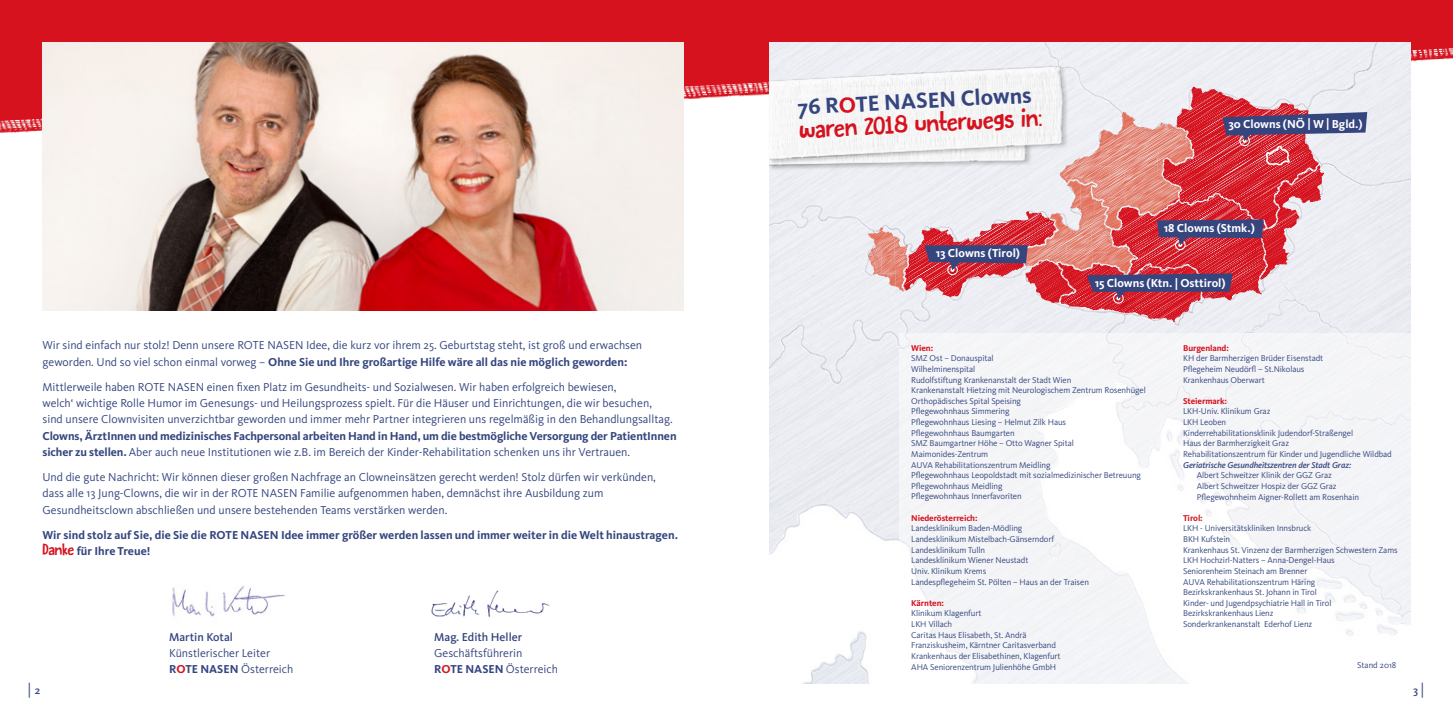
<style>
.page{position:relative;width:1453px;height:727px;background:#fff}
.page>*{position:absolute;margin:0;border:0;box-sizing:border-box;transform-origin:0 0}
.t1{font:22.5px "DK Butterfly Ball";color:#d5121e}
.t2{font:700 22.5px "Kievit Pro";color:#35467f}
.t3{font:15px "Minion Pro";color:#35467f}
.t4{font:11.88px/16.2px "Kievit Pro";color:#35467f}
.t5{font:700 11.88px/16.2px "Kievit Pro";letter-spacing:-.01em;color:#35467f}
.t6{font:700 11.88px "Kievit Pro";color:#fff}
.t7{font:500 11.88px "Kievit Pro";color:#35467f}
.t8{font:500 11.25px "Kievit Pro";color:#35467f}
.t9{font:8.75px/10.6px "Kievit Pro";letter-spacing:-.01em;color:#35467f}
.t10{font:700 8.75px "Kievit Pro";letter-spacing:-.01em;color:#d5121e}
.t11{font:italic 500 8.75px "Kievit Pro";letter-spacing:-.01em;color:#35467f}
.s1{font-weight:700}
.s2{font-weight:400}
.s3{font-family:"DK Butterfly Ball";font-weight:400;font-size:13.75px;color:#d5121e}
.s4{font-weight:700;color:#d5121e}
.s5{color:#d5121e}
.s6{font-family:"Kievit Pro";font-weight:500;font-size:11.25px}
.s7{font-family:"Minion Pro";font-weight:400;font-size:15px}
</style>
<div class="page">
<svg style="left:0;top:0;width:1453px;height:121px;background:#d82631"></svg>
<img style="left:43px;top:43px;width:641px;height:267px">
<img style="left:769px;top:43px;width:641px;height:640px">
<div style="left:899px;top:332px;width:511px;height:351px;background:#f5f6f8"></div>
<img style="left:769px;top:166px;width:99px;height:6px">
<img style="left:769px;top:58px;width:302px;height:108px">
<img style="left:172px;top:586px;width:113px;height:31px">
<img style="left:431px;top:590px;width:119px;height:28px">
<svg style="left:868px;top:86px;width:499px;height:236px"></svg>
<h3 class="t4" style="left:43px;top:337px;width:601px">Wir sind einfach nur stolz! Denn unsere ROTE NASEN Idee, die kurz vor ihrem 25. Geburtstag steht, ist groß und erwachsen geworden. Und so viel schon einmal vorweg – <span class="s1">Ohne Sie und Ihre großartige Hilfe wäre all das nie möglich geworden:</span></h3>
<p class="t4" style="left:43px;top:378px;width:632px">Mittlerweile haben ROTE NASEN einen fixen Platz im Gesundheits- und Sozialwesen. Wir haben erfolgreich bewiesen,<br>welch‘ wichtige Rolle Humor im Genesungs- und Heilungsprozess spielt. Für die Häuser und Einrichtungen, die wir besuchen, sind unsere Clownvisiten unverzichtbar geworden und immer mehr Partner integrieren uns regelmäßig in den Behandlungsalltag.</p>
<p class="t5" style="left:43px;top:427px;width:635px">Clowns, ÄrztInnen und medizinisches Fachpersonal arbeiten Hand in Hand, um die bestmögliche Versorgung der PatientInnen sicher zu stellen. <span class="s2">Aber auch neue Institutionen wie z.B. im Bereich der Kinder-Rehabilitation schenken uns ihr Vertrauen.</span></p>
<p class="t4" style="left:43px;top:468px;width:615px">Und die gute Nachricht: Wir können dieser großen Nachfrage an Clowneinsätzen gerecht werden! Stolz dürfen wir verkünden, dass alle 13 Jung-Clowns, die wir in der ROTE NASEN Familie aufgenommen haben, demnächst ihre Ausbildung zum<br>Gesundheitsclown abschließen und unsere bestehenden Teams verstärken werden.</p>
<h3 class="t5" style="left:43px;top:526px;width:637px">Wir sind stolz auf Sie, die Sie die ROTE NASEN Idee immer größer werden lassen und immer weiter in die Welt hinaustragen.<br><span class="s3">Danke</span> für Ihre Treue!</h3>
<h3 class="t7" style="left:169px;top:629px;width:65px">Martin Kotal</h3>
<h3 class="t7" style="left:434px;top:629px;width:89px">Mag. Edith Heller</h3>
<h3 class="t4" style="left:169px;top:644px;width:102px">Künstlerischer Leiter</h3>
<h3 class="t4" style="left:434px;top:644px;width:90px">Geschäftsführerin</h3>
<h3 class="t4" style="left:169px;top:661px;width:126px"><span class="s1">R</span><span class="s4">O</span><span class="s1">TE NASEN</span> Österreich</h3>
<h3 class="t4" style="left:434px;top:661px;width:125px"><span class="s1">R</span><span class="s4">O</span><span class="s1">TE NASEN</span> Österreich</h3>
<h1 class="t2" style="left:797px;top:94px;width:236px;rotate:-3deg">76 R<span class="s5">O</span>TE NASEN Clowns</h1>
<h1 class="t1" style="left:798px;top:113px;width:245px;rotate:-3deg">waren 2018 unterwegs in:</h1>
<h3 class="t6" style="left:936px;top:246px;width:86px">13 Clowns (Tirol)</h3>
<h3 class="t6" style="left:1228px;top:117px;width:136px">30 Clowns (NÖ | W | Bgld.)</h3>
<h3 class="t6" style="left:1164px;top:221px;width:93px">18 Clowns (Stmk.)</h3>
<h3 class="t6" style="left:1095px;top:275px;width:132px">15 Clowns (Ktn. | Osttirol)</h3>
<p class="t10" style="left:911px;top:342px;width:23px">Wien:</p>
<p class="t9" style="left:911px;top:353px;width:236px">SMZ Ost – Donauspital<br>Wilhelminenspital<br>Rudolfstiftung Krankenanstalt der Stadt Wien<br>Krankenanstalt Hietzing mit Neurologischem Zentrum Rosenhügel Orthopädisches Spital Speising<br>Pflegewohnhaus Simmering<br>Pflegewohnhaus Liesing – Helmut Zilk Haus<br>Pflegewohnhaus Baumgarten<br>SMZ Baumgartner Höhe – Otto Wagner Spital Maimonides-Zentrum<br>AUVA Rehabilitationszentrum Meidling<br>Pflegewohnhaus Leopoldstadt mit sozialmedizinischer Betreuung Pflegewohnhaus Meidling<br>Pflegewohnhaus Innerfavoriten</p>
<p class="t10" style="left:911px;top:512px;width:68px">Niederösterreich:</p>
<p class="t9" style="left:911px;top:523px;width:179px">Landesklinikum Baden-Mödling<br>Landesklinikum Mistelbach-Gänserndorf Landesklinikum Tulln<br>Landesklinikum Wiener Neustadt<br>Univ. Klinikum Krems<br>Landespflegeheim St. Pölten – Haus an der Traisen</p>
<p class="t10" style="left:911px;top:597px;width:34px">Kärnten:</p>
<p class="t9" style="left:911px;top:608px;width:151px">Klinikum Klagenfurt<br>LKH Villach<br>Caritas Haus Elisabeth, St. Andrä<br>Franziskusheim, Kärntner Caritasverband<br>Krankenhaus der Elisabethinen, Klagenfurt<br>AHA Seniorenzentrum Julienhöhe GmbH</p>
<p class="t10" style="left:1183px;top:342px;width:47px">Burgenland:</p>
<p class="t9" style="left:1183px;top:353px;width:142px">KH der Barmherzigen Brüder Eisenstadt<br>Pflegeheim Neudörfl – St.Nikolaus<br>Krankenhaus Oberwart</p>
<p class="t10" style="left:1183px;top:395px;width:45px">Steiermark:</p>
<p class="t9" style="left:1183px;top:406px;width:210px">LKH-Univ. Klinikum Graz<br>LKH Leoben<br>Kinderrehabilitationsklinik Judendorf-Straßengel<br>Haus der Barmherzigkeit Graz<br>Rehabilitationszentrum für Kinder und Jugendliche Wildbad</p>
<p class="t11" style="left:1183px;top:459px;width:169px">Geriatrische Gesundheitszentren der Stadt Graz:</p>
<p class="t9" style="left:1197px;top:470px;width:164px">Albert Schweitzer Klinik der GGZ Graz<br>Albert Schweitzer Hospiz der GGZ Graz<br>Pflegewohnheim Aigner-Rollett am Rosenhain</p>
<p class="t10" style="left:1183px;top:512px;width:21px">Tirol:</p>
<p class="t9" style="left:1183px;top:523px;width:216px">LKH - Universitätskliniken Innsbruck<br>BKH Kufstein<br>Krankenhaus St. Vinzenz der Barmherzigen Schwestern Zams LKH Hochzirl-Natters – Anna-Dengel-Haus<br>Seniorenheim Steinach am Brenner<br>AUVA Rehabilitationszentrum Häring<br>Bezirkskrankenhaus St. Johann in Tirol<br>Kinder- und Jugendpsychiatrie Hall in Tirol Bezirkskrankenhaus Lienz<br>Sonderkrankenanstalt Ederhof Lienz</p>
<p class="t9" style="left:1357px;top:659px;width:41px">Stand 2018</p>
<h2 class="t3" style="left:27px;top:679px;width:14px">| <span class="s6">2</span></h2>
<p class="t8" style="left:1413px;top:683px;width:13px">3 <span class="s7">|</span></p>
</div>
